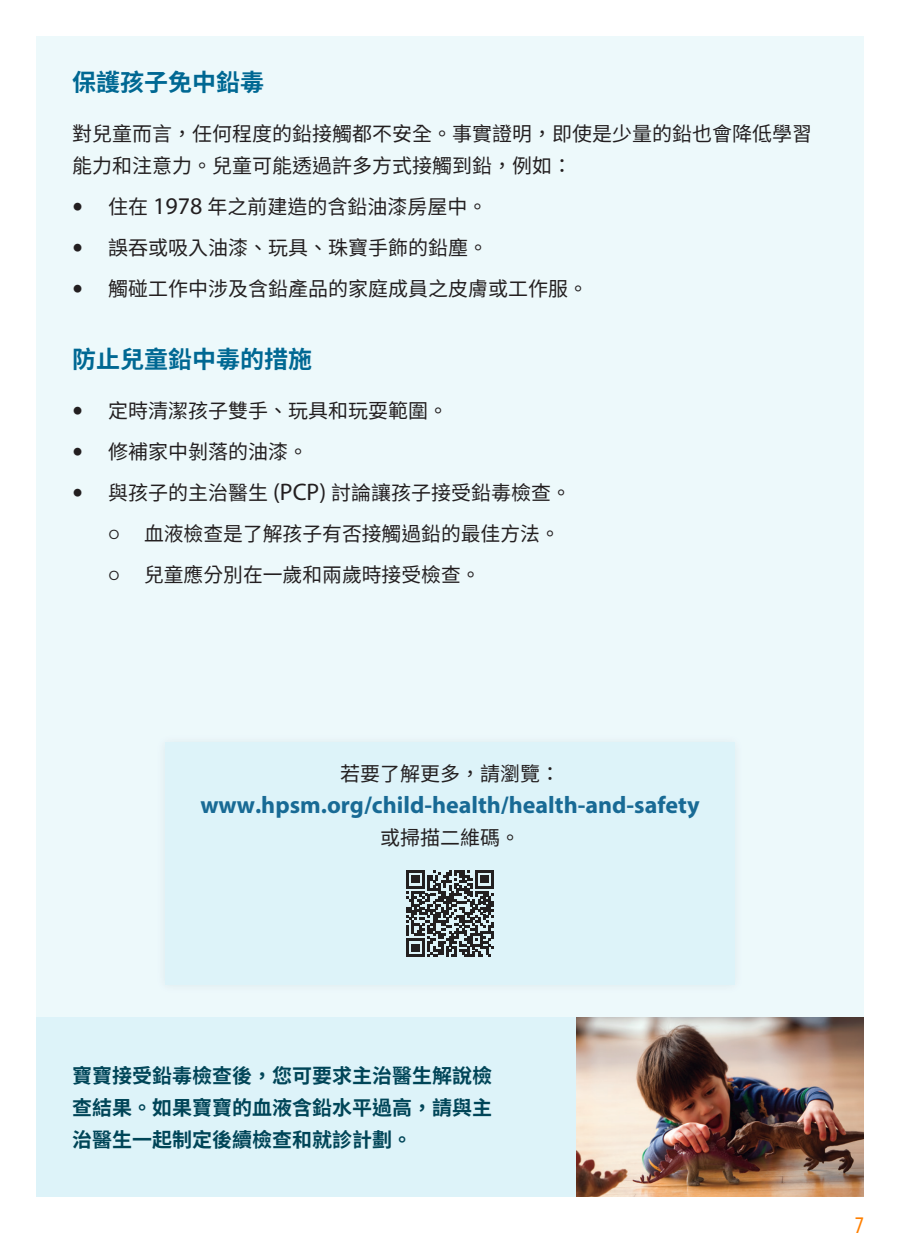
<style>
.page{position:relative;width:900px;height:1260px;background:#fff}
.page>*{position:absolute;margin:0;border:0;box-sizing:border-box;transform-origin:0 0}
.t1{font:700 24px "Myriad Pro";color:#186a95}
.t2{font:700 24px "Noto Sans CJ Ktc";color:#006893}
.t3{font:condensed 24px "Myriad Pro";color:#ff8000}
.t4{font:20px/32px "Noto Sans CJ Ktc";color:#231f20}
.t5{font:700 20px/32px "Noto Sans CJ Ktc";color:#004558;text-align:justify}
.s1{font-family:"Myriad Pro";font-size:24px}
.s2{font-family:"Source Sans Pro"}
</style>
<div class="page">
<div style="left:36px;top:36px;width:828px;height:1161px;background:#edf9fb"></div>
<div style="left:165px;top:742px;width:570px;height:244px;background:#ddf3f9"></div>
<div style="left:36px;top:1017px;width:828px;height:180px;background:#ddf3f9"></div>
<img style="left:576px;top:1017px;width:288px;height:180px">
<svg style="left:406px;top:870px;width:88px;height:87px"></svg>
<p class="t2" style="left:72px;top:69px;width:193px">保護孩子免中鉛毒</p>
<p class="t4" style="left:72px;top:118px;width:741px">對兒童而言，任何程度的鉛接觸都不安全。事實證明，即使是少量的鉛也會降低學習能力和注意力。兒童可能透過許多方式接觸到鉛，例如：</p>
<p class="t4" style="left:108px;top:191px;width:381px">住在 <span class="s1">1978</span> 年之前建造的含鉛油漆房屋中。</p>
<p class="t4" style="left:108px;top:232px;width:381px">誤吞或吸入油漆、玩具、珠寶手飾的鉛塵。</p>
<p class="t4" style="left:108px;top:273px;width:481px">觸碰工作中涉及含鉛產品的家庭成員之皮膚或工作服。</p>
<p class="t2" style="left:72px;top:346px;width:241px">防止兒童鉛中毒的措施</p>
<p class="t4" style="left:108px;top:395px;width:341px">定時清潔孩子雙手、玩具和玩耍範圍。</p>
<p class="t4" style="left:108px;top:436px;width:201px">修補家中剝落的油漆。</p>
<p class="t4" style="left:108px;top:477px;width:465px">與孩子的主治醫生 <span class="s1">(PCP)</span> 討論讓孩子接受鉛毒檢查。</p>
<p class="t4" style="left:108px;top:518px;width:453px"><span class="s2">○</span> 血液檢查是了解孩子有否接觸過鉛的最佳方法。</p>
<p class="t4" style="left:108px;top:559px;width:374px"><span class="s2">○</span> 兒童應分別在一歲和兩歲時接受檢查。</p>
<p class="t4" style="left:340px;top:758px;width:221px">若要了解更多，請瀏覽：</p>
<p class="t1" style="left:200px;top:789px;width:501px">www.hpsm.org/child-health/health-and-safety</p>
<p class="t4" style="left:380px;top:822px;width:141px">或掃描二維碼。</p>
<p class="t5" style="left:72px;top:1060px;width:421px">寶寶接受鉛毒檢查後，您可要求主治醫生解說檢查結果。如果寶寶的血液含鉛水平過高，請與主治醫生一起制定後續檢查和就診計劃。</p>
<p class="t3" style="left:855px;top:1211px;width:11px">7</p>
</div>
